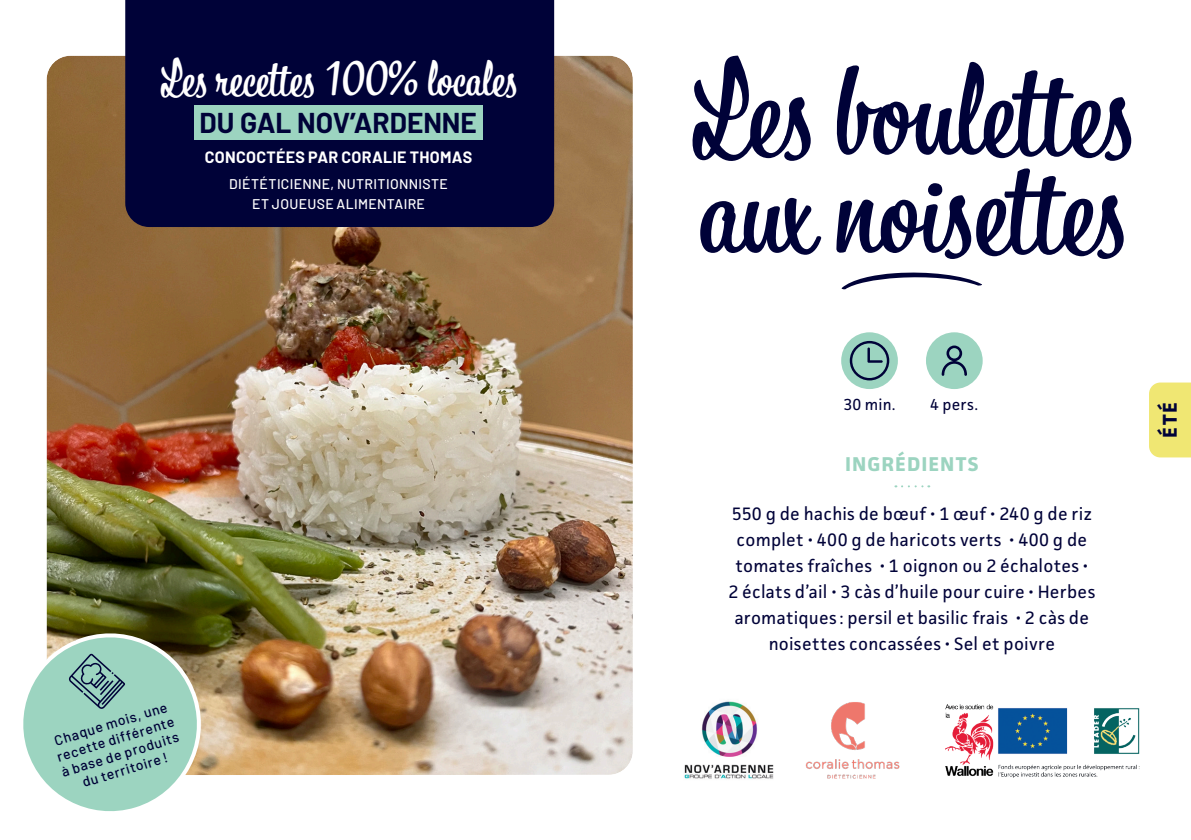
<style>
.page{position:relative;width:1191px;height:840px;background:#fff}
.page>*{position:absolute;margin:0;border:0;box-sizing:border-box;transform-origin:0 0}
.t1{font:124px/98px "Bistro Script";color:#000238}
.t2{font:47.8px "Bistro Script";color:#fff}
.t3{font:700 28px "Barlow";color:#000238}
.t4{font:700 20px "Facit";letter-spacing:.055em;color:#9cd4c0}
.t5{font:700 20px "Facit";color:#000238}
.t6{font:18px/26px "Facit";letter-spacing:.015em;color:#000238;text-align:center}
.t7{font:700 16px "Barlow";letter-spacing:.02em;color:#fff}
.t8{font:16px "Facit";letter-spacing:.015em;color:#000238}
.t9{font:500 14px/16px "Barlow";color:#000238;text-align:center}
.t10{font:500 14px/20px "Barlow";letter-spacing:.025em;color:#fff;text-align:center}
</style>
<div class="page">
<img style="left:46px;top:44px;width:587px;height:731px">
<svg style="left:841px;top:272px;width:141px;height:17px"></svg>
<svg style="left:902px;top:485px;width:27px;height:2px"></svg>
<img style="left:684px;top:701px;width:90px;height:78px">
<img style="left:805px;top:702px;width:95px;height:75px">
<img style="left:945px;top:704px;width:195px;height:72px">
<svg style="left:23px;top:624px;width:186px;height:188px"></svg>
<svg style="left:839px;top:330px;width:61px;height:61px"></svg>
<div style="left:837px;top:328px;width:65px;height:65px;border:4px solid #fff;border-radius:50%"></div>
<svg style="left:849px;top:341px;width:40px;height:39px;background:#78a4a1"></svg>
<div style="left:924px;top:330px;width:60px;height:61px;background:#9cd4c0;border-radius:50%"></div>
<div style="left:922px;top:328px;width:64px;height:65px;border:4px solid #fff;border-radius:50%"></div>
<svg style="left:941px;top:345px;width:26px;height:30px"></svg>
<div style="left:1149px;top:382px;width:42px;height:75px;background:#f0e773"></div>
<div style="left:125px;top:0;width:429px;height:227px;background:#000238"></div>
<div style="left:194px;top:106px;width:288px;height:34px;background:#9cd4c0"></div>
<p class="t2" style="left:160px;top:50px;width:358px">Les recettes 100% locales</p>
<p class="t3" style="left:199px;top:102px;width:279px">DU GAL NOV’ARDENNE</p>
<p class="t7" style="left:205px;top:145px;width:269px">CONCOCTÉES PAR CORALIE THOMAS</p>
<p class="t10" style="left:229px;top:172px;width:220px">DIÉTÉTICIENNE, NUTRITIONNISTE<br>ET JOUEUSE ALIMENTAIRE</p>
<p class="t9" style="left:50px;top:732px;width:123px;rotate:-17deg">Chaque mois, une recette différente à base de produits du territoire !</p>
<p class="t1" style="left:690px;top:67px;width:444px">Les boulettes aux noisettes</p>
<p class="t8" style="left:843px;top:394px;width:54px">30 min.</p>
<p class="t8" style="left:930px;top:394px;width:50px">4 pers.</p>
<p class="t5" style="left:1157px;top:438px;width:38px;rotate:-90deg">ÉTÉ</p>
<p class="t4" style="left:845px;top:451px;width:135px">INGRÉDIENTS</p>
<p class="t6" style="left:728px;top:499px;width:368px">550 g de hachis de bœuf • 1 œuf • 240 g de riz complet • 400 g de haricots verts • 400 g de tomates fraîches • 1 oignon ou 2 échalotes • 2 éclats d’ail • 3 càs d’huile pour cuire • Herbes aromatiques : persil et basilic frais • 2 càs de noisettes concassées • Sel et poivre</p>
</div>
